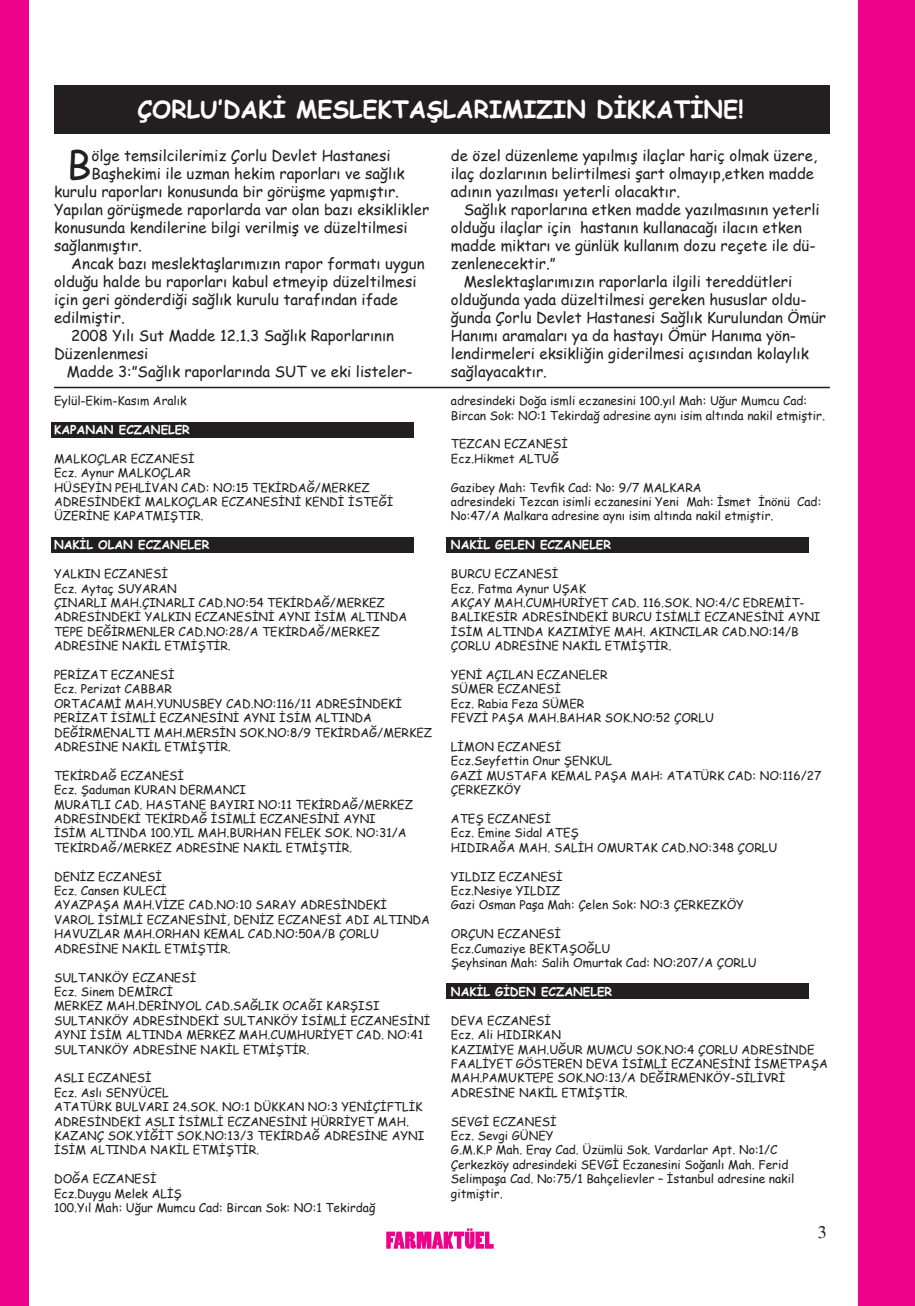
<style>
.page{position:relative;width:915px;height:1306px;background:#fff}
.page>*{position:absolute;margin:0;border:0;box-sizing:border-box;transform-origin:0 0}
.t1{font:39.3px "Comic Sans MS";color:#231f20}
.t2{font:700 24px "Comic Sans MS";color:#fff}
.t3{font:18px "Times";color:#231f20}
.t4{font:15px/18px "Comic Sans MS";color:#231f20}
.t5{font:12px/14.4px "Comic Sans MS";color:#231f20}
.t6{font:700 12px "Comic Sans MS";color:#fff}
</style>
<div class="page">
<div style="left:0;top:0;width:914px;height:1305px;background:#ed028c"></div>
<div style="left:29px;top:0;width:828px;height:1305px;background:#fff"></div>
<svg style="left:386px;top:1228px;width:107px;height:20px"></svg>
<div style="left:54px;top:85px;width:775px;height:48px;background:#231f20"></div>
<hr style="left:54px;top:387px;width:775px;height:1px;background:#231f20">
<div style="left:52px;top:422px;width:362px;height:15px;background:#231f20"></div>
<div style="left:52px;top:537px;width:362px;height:16px;background:#231f20"></div>
<div style="left:446px;top:537px;width:362px;height:16px;background:#231f20"></div>
<div style="left:446px;top:983px;width:362px;height:16px;background:#231f20"></div>
<h2 class="t2" style="left:137px;top:91px;width:607px">ÇORLU’DAKİ MESLEKTAŞLARIMIZIN DİKKATİNE!</h2>
<h1 class="t1" style="left:67px;top:136px;width:26px">B</h1>
<p class="t4" style="left:91px;top:146px;width:300px">ölge temsilcilerimiz Çorlu Devlet Hastanesi</p>
<p class="t4" style="left:91px;top:164px;width:314px">Başhekimi ile uzman hekim raporları ve sağlık</p>
<p class="t4" style="left:54px;top:182px;width:346px">kurulu raporları konusunda bir görüşme yapmıştır.</p>
<p class="t4" style="left:54px;top:200px;width:376px">Yapılan görüşmede raporlarda var olan bazı eksiklikler</p>
<p class="t4" style="left:54px;top:218px;width:355px">konusunda kendilerine bilgi verilmiş ve düzeltilmesi</p>
<p class="t4" style="left:54px;top:236px;width:89px">sağlanmıştır.</p>
<p class="t4" style="left:71px;top:254px;width:354px">Ancak bazı meslektaşlarımızın rapor formatı uygun</p>
<p class="t4" style="left:54px;top:272px;width:364px">olduğu halde bu raporları kabul etmeyip düzeltilmesi</p>
<p class="t4" style="left:54px;top:290px;width:345px">için geri gönderdiği sağlık kurulu tarafından ifade</p>
<p class="t4" style="left:54px;top:308px;width:72px">edilmiştir.</p>
<p class="t4" style="left:71px;top:326px;width:324px">2008 Yılı Sut Madde 12.1.3 Sağlık Raporlarının</p>
<p class="t4" style="left:54px;top:344px;width:96px">Düzenlenmesi</p>
<p class="t4" style="left:67px;top:362px;width:347px">Madde 3:”Sağlık raporlarında SUT ve eki listeler-</p>
<p class="t5" style="left:54px;top:393px;width:134px">Eylül-Ekim-Kasım Aralık</p>
<p class="t6" style="left:54px;top:421px;width:137px">KAPANAN ECZANELER</p>
<p class="t5" style="left:54px;top:451px;width:341px">MALKOÇLAR ECZANESİ<br>Ecz. Aynur MALKOÇLAR<br>HÜSEYİN PEHLİVAN CAD: NO:15 TEKİRDAĞ/MERKEZ<br>ADRESİNDEKİ MALKOÇLAR ECZANESİNİ KENDİ İSTEĞİ<br>ÜZERİNE KAPATMIŞTIR.</p>
<p class="t6" style="left:54px;top:536px;width:157px">NAKİL OLAN ECZANELER</p>
<p class="t5" style="left:54px;top:566px;width:354px">YALKIN ECZANESİ<br>Ecz. Aytaç SUYARAN<br>ÇINARLI MAH.ÇINARLI CAD.NO:54 TEKİRDAĞ/MERKEZ ADRESİNDEKİ YALKIN ECZANESİNİ AYNI İSİM ALTINDA TEPE DEĞİRMENLER CAD.NO:28/A TEKİRDAĞ/MERKEZ ADRESİNE NAKİL ETMİŞTİR.</p>
<p class="t5" style="left:54px;top:667px;width:379px">PERİZAT ECZANESİ<br>Ecz. Perizat CABBAR<br>ORTACAMİ MAH.YUNUSBEY CAD.NO:116/11 ADRESİNDEKİ PERİZAT İSİMLİ ECZANESİNİ AYNI İSİM ALTINDA DEĞİRMENALTI MAH.MERSİN SOK.NO:8/9 TEKİRDAĞ/MERKEZ ADRESİNE NAKİL ETMİŞTİR.</p>
<p class="t5" style="left:54px;top:767px;width:360px">TEKİRDAĞ ECZANESİ<br>Ecz. Şaduman KURAN DERMANCI<br>MURATLI CAD. HASTANE BAYIRI NO:11 TEKİRDAĞ/MERKEZ ADRESİNDEKİ TEKİRDAĞ İSİMLİ ECZANESİNİ AYNI<br>İSİM ALTINDA 100.YIL MAH.BURHAN FELEK SOK. NO:31/A TEKİRDAĞ/MERKEZ ADRESİNE NAKİL ETMİŞTİR.</p>
<p class="t5" style="left:54px;top:868px;width:377px">DENİZ ECZANESİ<br>Ecz. Cansen KULECİ<br>AYAZPAŞA MAH.VİZE CAD.NO:10 SARAY ADRESİNDEKİ VAROL İSİMLİ ECZANESİNİ, DENİZ ECZANESİ ADI ALTINDA HAVUZLAR MAH.ORHAN KEMAL CAD.NO:50A/B ÇORLU ADRESİNE NAKİL ETMİŞTİR.</p>
<p class="t5" style="left:54px;top:969px;width:377px">SULTANKÖY ECZANESİ<br>Ecz. Sinem DEMİRCİ<br>MERKEZ MAH.DERİNYOL CAD.SAĞLIK OCAĞI KARŞISI SULTANKÖY ADRESİNDEKİ SULTANKÖY İSİMLİ ECZANESİNİ AYNI İSİM ALTINDA MERKEZ MAH.CUMHURİYET CAD. NO:41<br>SULTANKÖY ADRESİNE NAKİL ETMİŞTİR.</p>
<p class="t5" style="left:54px;top:1070px;width:371px">ASLI ECZANESİ<br>Ecz. Aslı SENYÜCEL<br>ATATÜRK BULVARI 24.SOK. NO:1 DÜKKAN NO:3 YENİÇİFTLİK ADRESİNDEKİ ASLI İSİMLİ ECZANESİNİ HÜRRİYET MAH.<br>KAZANÇ SOK.YİĞİT SOK.NO:13/3 TEKİRDAĞ ADRESİNE AYNI İSİM ALTINDA NAKİL ETMİŞTİR.</p>
<p class="t5" style="left:54px;top:1171px;width:323px">DOĞA ECZANESİ<br>Ecz.Duygu Melek ALİŞ<br>100.Yıl Mah: Uğur Mumcu Cad: Bircan Sok: NO:1 Tekirdağ</p>
<p class="t4" style="left:451px;top:146px;width:367px">de özel düzenleme yapılmış ilaçlar hariç olmak üzere, ilaç dozlarının belirtilmesi şart olmayıp,etken madde adının yazılması yeterli olacaktır.</p>
<p class="t4" style="left:463px;top:200px;width:357px">Sağlık raporlarına etken madde yazılmasının yeterli</p>
<p class="t4" style="left:451px;top:218px;width:352px">olduğu ilaçlar için hastanın kullanacağı ilacın etken</p>
<p class="t4" style="left:451px;top:236px;width:366px">madde miktarı ve günlük kullanım dozu reçete ile dü-</p>
<p class="t4" style="left:451px;top:254px;width:106px">zenlenecektir.”</p>
<p class="t4" style="left:463px;top:272px;width:330px">Meslektaşlarımızın raporlarla ilgili tereddütleri</p>
<p class="t4" style="left:451px;top:290px;width:357px">olduğunda yada düzeltilmesi gereken hususlar oldu-</p>
<p class="t4" style="left:451px;top:308px;width:376px">ğunda Çorlu Devlet Hastanesi Sağlık Kurulundan Ömür</p>
<p class="t4" style="left:451px;top:326px;width:346px">Hanımı aramaları ya da hastayı Ömür Hanıma yön-</p>
<p class="t4" style="left:451px;top:344px;width:359px">lendirmeleri eksikliğin giderilmesi açısından kolaylık</p>
<p class="t4" style="left:451px;top:362px;width:97px">sağlayacaktır.</p>
<p class="t5" style="left:451px;top:393px;width:375px">adresindeki Doğa ismli eczanesini 100.yıl Mah: Uğur Mumcu Cad:<br>Bircan Sok: NO:1 Tekirdağ adresine aynı isim altında nakil etmiştir.</p>
<p class="t5" style="left:451px;top:436px;width:118px">TEZCAN ECZANESİ<br>Ecz.Hikmet ALTUĞ</p>
<p class="t5" style="left:451px;top:479px;width:371px">Gazibey Mah: Tevfik Cad: No: 9/7 MALKARA<br>adresindeki Tezcan isimli eczanesini Yeni Mah: İsmet İnönü Cad:<br>No:47/A Malkara adresine aynı isim altında nakil etmiştir.</p>
<p class="t6" style="left:451px;top:536px;width:162px">NAKİL GELEN ECZANELER</p>
<p class="t5" style="left:451px;top:566px;width:371px">BURCU ECZANESİ<br>Ecz. Fatma Aynur UŞAK<br>AKÇAY MAH.CUMHURİYET CAD. 116.SOK. NO:4/C EDREMİT-BALIKESİR ADRESİNDEKİ BURCU İSİMLİ ECZANESİNİ AYNI İSİM ALTINDA KAZIMİYE MAH. AKINCILAR CAD.NO:14/B ÇORLU ADRESİNE NAKİL ETMİŞTİR.</p>
<p class="t5" style="left:451px;top:667px;width:264px">YENİ AÇILAN ECZANELER<br>SÜMER ECZANESİ<br>Ecz. Rabia Feza SÜMER<br>FEVZİ PAŞA MAH.BAHAR SOK.NO:52 ÇORLU</p>
<p class="t5" style="left:451px;top:739px;width:372px">LİMON ECZANESİ<br>Ecz.Seyfettin Onur ŞENKUL<br>GAZİ MUSTAFA KEMAL PAŞA MAH: ATATÜRK CAD: NO:116/27<br>ÇERKEZKÖY</p>
<p class="t5" style="left:451px;top:811px;width:328px">ATEŞ ECZANESİ<br>Ecz. Emine Sidal ATEŞ<br>HIDIRAĞA MAH. SALİH OMURTAK CAD.NO:348 ÇORLU</p>
<p class="t5" style="left:451px;top:868px;width:294px">YILDIZ ECZANESİ<br>Ecz.Nesiye YILDIZ<br>Gazi Osman Paşa Mah: Çelen Sok: NO:3 ÇERKEZKÖY</p>
<p class="t5" style="left:451px;top:926px;width:307px">ORÇUN ECZANESİ<br>Ecz.Cumaziye BEKTAŞOĞLU<br>Şeyhsinan Mah: Salih Omurtak Cad: NO:207/A ÇORLU</p>
<p class="t6" style="left:451px;top:982px;width:163px">NAKİL GİDEN ECZANELER</p>
<p class="t5" style="left:451px;top:1012px;width:378px">DEVA ECZANESİ<br>Ecz. Ali HIDIRKAN<br>KAZIMİYE MAH.UĞUR MUMCU SOK.NO:4 ÇORLU ADRESİNDE FAALİYET GÖSTEREN DEVA İSİMLİ ECZANESİNİ İSMETPAŞA MAH.PAMUKTEPE SOK.NO:13/A DEĞİRMENKÖY-SİLİVRİ ADRESİNE NAKİL ETMİŞTİR.</p>
<p class="t5" style="left:451px;top:1113px;width:345px">SEVGİ ECZANESİ<br>Ecz. Sevgi GÜNEY<br>G.M.K.P Mah. Eray Cad. Üzümlü Sok. Vardarlar Apt. No:1/C Çerkezköy adresindeki SEVGİ Eczanesini Soğanlı Mah. Ferid Selimpaşa Cad. No:75/1 Bahçelievler – İstanbul adresine nakil gitmiştir.</p>
<h3 class="t3" style="left:817px;top:1221px;width:10px">3</h3>
</div>
